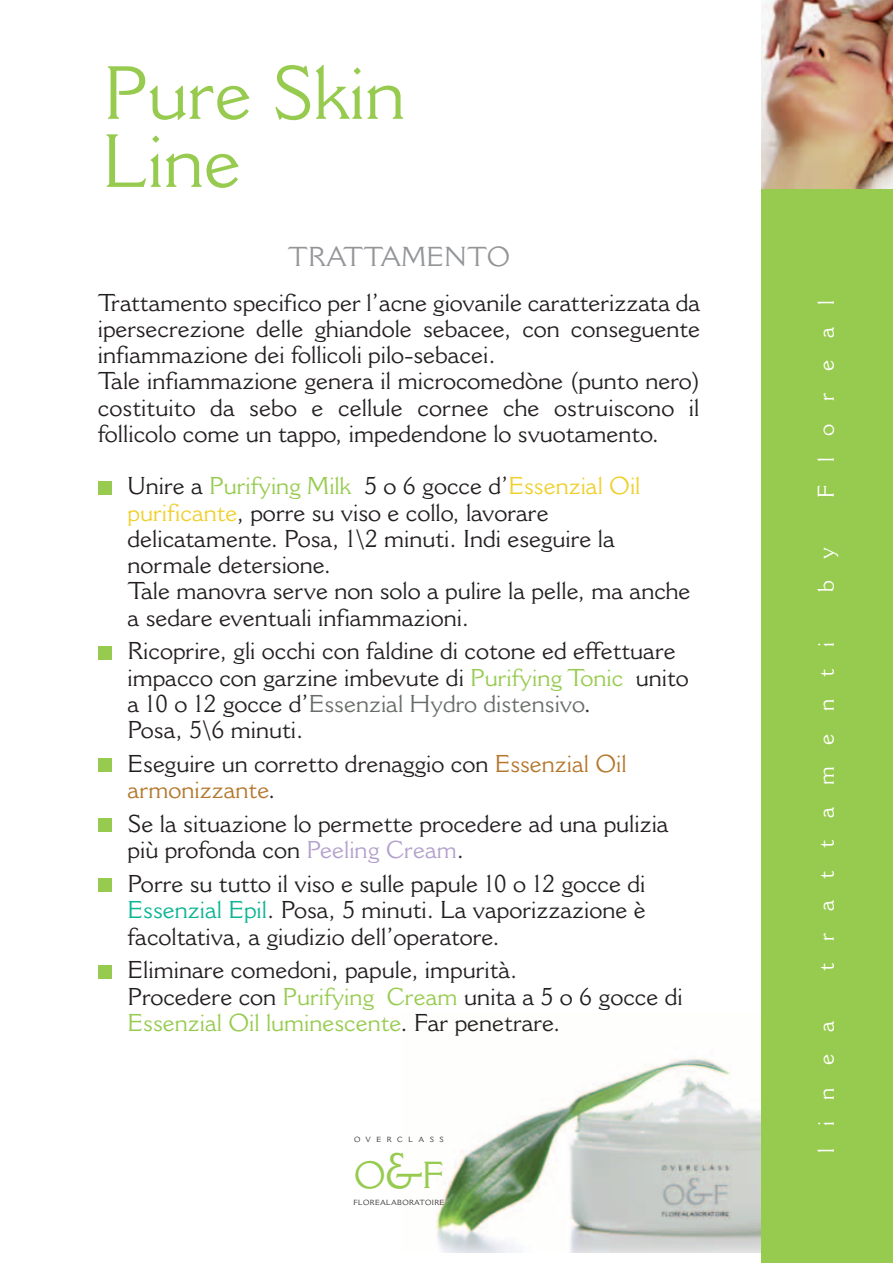
<style>
.page{position:relative;width:893px;height:1263px;background:#fff}
.page>*{position:absolute;margin:0;border:0;box-sizing:border-box;transform-origin:0 0}
.t1{font:73.95px/68.1px "Cantoria";color:#97cb4f}
.t2{font:37.05px "Cantoria";color:#97cb4f}
.t3{font:27px "Cantoria";color:#939598}
.t4{font:24px/26.2px "Cantoria";color:#231f20}
.t5{font:22.5px "Cantoria";letter-spacing:.975em;color:#fff}
.t6{font:7.35px "Cantoria";letter-spacing:.055em;color:#231f20}
.t7{font:7.35px "Cantoria";letter-spacing:.76em;color:#231f20}
.s1{color:#97cb4f}
.s2{color:#efd02e}
.s3{color:#696d69}
.s4{color:#b4772c}
.s5{color:#b3a0cc}
.s6{color:#0cb594}
.s7{font-size:48.6px}
</style>
<div class="page">
<img style="left:436px;top:1058px;width:325px;height:194px">
<div style="left:761px;top:0;width:132px;height:1263px;background:#97cb4f"></div>
<div style="left:98px;top:481px;width:14px;height:13px;background:#97cb4f"></div>
<div style="left:98px;top:646px;width:14px;height:13px;background:#97cb4f"></div>
<div style="left:98px;top:758px;width:14px;height:14px;background:#97cb4f"></div>
<div style="left:98px;top:818px;width:14px;height:14px;background:#97cb4f"></div>
<div style="left:98px;top:878px;width:14px;height:14px;background:#97cb4f"></div>
<div style="left:98px;top:965px;width:14px;height:13px;background:#97cb4f"></div>
<img style="left:761px;top:0;width:132px;height:188px">
<h1 class="t1" style="left:103px;top:59px;width:304px">Pure Skin<br>Line</h1>
<p class="t3" style="left:288px;top:241px;width:224px">TRATTAMENTO</p>
<p class="t4" style="left:98px;top:289px;width:604px">Trattamento specifico per l’acne giovanile caratterizzata da ipersecrezione delle ghiandole sebacee, con conseguente infiammazione dei follicoli pilo-sebacei.<br>Tale infiammazione genera il microcomedòne (punto nero) costituito da sebo e cellule cornee che ostruiscono il follicolo come un tappo, impedendone lo svuotamento.</p>
<p class="t4" style="left:128px;top:473px;width:565px">Unire a <span class="s1">Purifying Milk</span> 5 o 6 gocce d’<span class="s2">Essenzial Oil purificante</span>, porre su viso e collo, lavorare delicatamente. Posa, 1\2 minuti. Indi eseguire la normale detersione.<br>Tale manovra serve non solo a pulire la pelle, ma anche a sedare eventuali infiammazioni.</p>
<p class="t4" style="left:128px;top:638px;width:563px">Ricoprire, gli occhi con faldine di cotone ed effettuare impacco con garzine imbevute di <span class="s1">Purifying Tonic</span> unito a 10 o 12 gocce d’<span class="s3">Essenzial Hydro distensivo</span>.<br>Posa, 5\6 minuti.</p>
<p class="t4" style="left:128px;top:750px;width:501px">Eseguire un corretto drenaggio con <span class="s4">Essenzial Oil armonizzante</span>.</p>
<p class="t4" style="left:128px;top:810px;width:543px">Se la situazione lo permette procedere ad una pulizia più profonda con <span class="s5">Peeling Cream</span>.</p>
<p class="t4" style="left:128px;top:870px;width:520px;text-align:justify">Porre su tutto il viso e sulle papule 10 o 12 gocce di <span class="s6">Essenzial Epil</span>. Posa, 5 minuti. La vaporizzazione è facoltativa, a giudizio dell’operatore.</p>
<p class="t4" style="left:128px;top:957px;width:557px">Eliminare comedoni, papule, impurità.<br>Procedere con <span class="s1">Purifying Cream</span> unita a 5 o 6 gocce di<br><span class="s1">Essenzial Oil luminescente</span>. Far penetrare.</p>
<p class="t7" style="left:354px;top:1135px;width:91px">OVERCLASS</p>
<h2 class="t2" style="left:354px;top:1152px;width:92px">O<span class="s7">&amp;</span>F</h2>
<p class="t6" style="left:354px;top:1198px;width:92px">FLOREALABORATOIRE</p>
<p class="t5" style="left:812px;top:498px;width:199px;rotate:-90deg">Floreal</p>
<p class="t5" style="left:812px;top:592px;width:46px;rotate:-90deg">b y</p>
<p class="t5" style="left:812px;top:971px;width:331px;rotate:-90deg">trattamenti</p>
<p class="t5" style="left:812px;top:1153px;width:134px;rotate:-90deg">linea</p>
</div>
